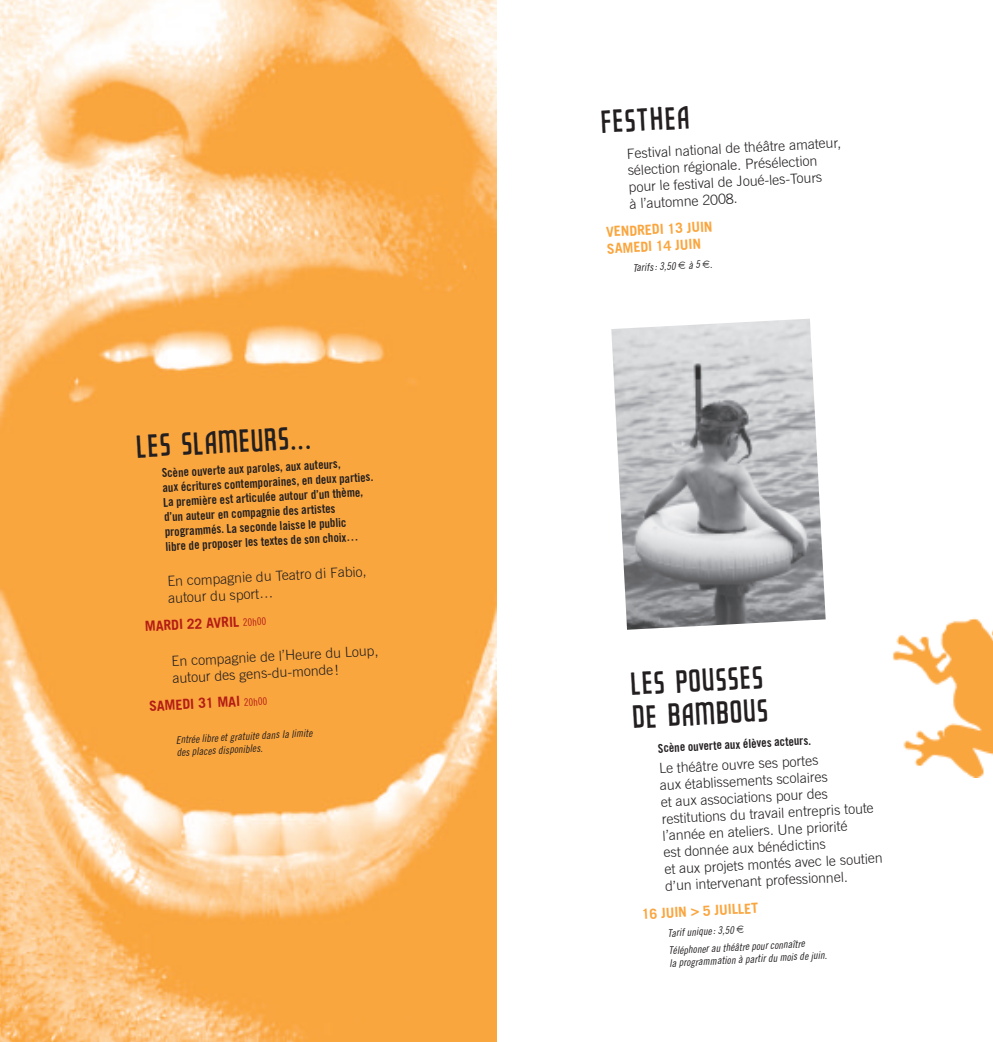
<style>
.page{position:relative;width:993px;height:1042px;background:#fff}
.page>*{position:absolute;margin:0;border:0;box-sizing:border-box;transform-origin:0 0}
.t1{font:42px/33.2px "Polytone Reliant";color:#231f20}
.t2{font:300 14px/16.8px "Trade Gothic";color:#231f20}
.t3{font:700 14px/16.8px "Trade Gothic";color:#faa63f}
.t4{font:700 14px "Trade Gothic";color:#b41d15}
.t5{font:12.25px/14.7px "Trade Gothic Bold Cond Twenty";color:#231f20}
.t6{font:10.5px/12.6px "Trade Gothic Cond Eighteen Obl";color:#231f20}
.s1{font-family:"Trade Gothic Cond Eighteen";font-weight:400;font-size:10.5px}
</style>
<div class="page">
<img style="left:0;top:0;width:496px;height:1042px">
<img style="left:611px;top:319px;width:214px;height:311px">
<img style="left:893px;top:618px;width:99px;height:159px">
<h1 class="t1" style="left:135px;top:429px;width:178px;rotate:-3deg">LES SLAMEURS…</h1>
<p class="t5" style="left:161px;top:465px;width:212px;rotate:-3deg">Scène ouverte aux paroles, aux auteurs,<br>aux écritures contemporaines, en deux parties.<br>La première est articulée autour d’un thème, d’un auteur en compagnie des artistes programmés. La seconde laisse le public<br>libre de proposer les textes de son choix…</p>
<p class="t2" style="left:167px;top:573px;width:201px;rotate:-3deg">En compagnie du Teatro di Fabio, autour du sport…</p>
<p class="t4" style="left:144px;top:617px;width:123px;rotate:-3deg">MARDI 22 AVRIL <span class="s1">20h00</span></p>
<p class="t2" style="left:171px;top:653px;width:208px;rotate:-3deg">En compagnie de l’Heure du Loup, autour des gens-du-monde !</p>
<p class="t4" style="left:149px;top:697px;width:120px;rotate:-3deg">SAMEDI 31 MAI <span class="s1">20h00</span></p>
<p class="t6" style="left:175px;top:733px;width:138px;rotate:-3deg">Entrée libre et gratuite dans la limite des places disponibles.</p>
<h1 class="t1" style="left:599px;top:104px;width:91px;rotate:-3deg">FESTHEA</h1>
<p class="t2" style="left:626px;top:145px;width:216px;rotate:-3deg">Festival national de théâtre amateur, sélection régionale. Présélection pour le festival de Joué-les-Tours<br>à l’automne 2008.</p>
<p class="t3" style="left:605px;top:223px;width:108px;rotate:-3deg">VENDREDI 13 JUIN<br>SAMEDI 14 JUIN</p>
<p class="t6" style="left:632px;top:261px;width:81px;rotate:-3deg">Tarifs: 3,50 à 5 .</p>
<h1 class="t1" style="left:628px;top:666px;width:138px;rotate:-3deg">LES POUSSES<br>DE BAMBOUS</h1>
<p class="t5" style="left:657px;top:741px;width:154px;rotate:-3deg">Scène ouverte aux élèves acteurs.</p>
<p class="t2" style="left:658px;top:760px;width:220px;rotate:-3deg">Le théâtre ouvre ses portes<br>aux établissements scolaires<br>et aux associations pour des restitutions du travail entrepris toute l’année en ateliers. Une priorité<br>est donnée aux bénédictins<br>et aux projets montés avec le soutien d’un intervenant professionnel.</p>
<p class="t3" style="left:641px;top:905px;width:118px;rotate:-3deg">16 JUIN &gt; 5 JUILLET</p>
<p class="t6" style="left:667px;top:924px;width:138px;line-height:17.5px;rotate:-3deg">Tarif unique: 3,50<br>Téléphoner au théâtre pour connaître</p>
<p class="t6" style="left:668px;top:957px;width:159px;rotate:-3deg">la programmation à partir du mois de juin.</p>
</div>
